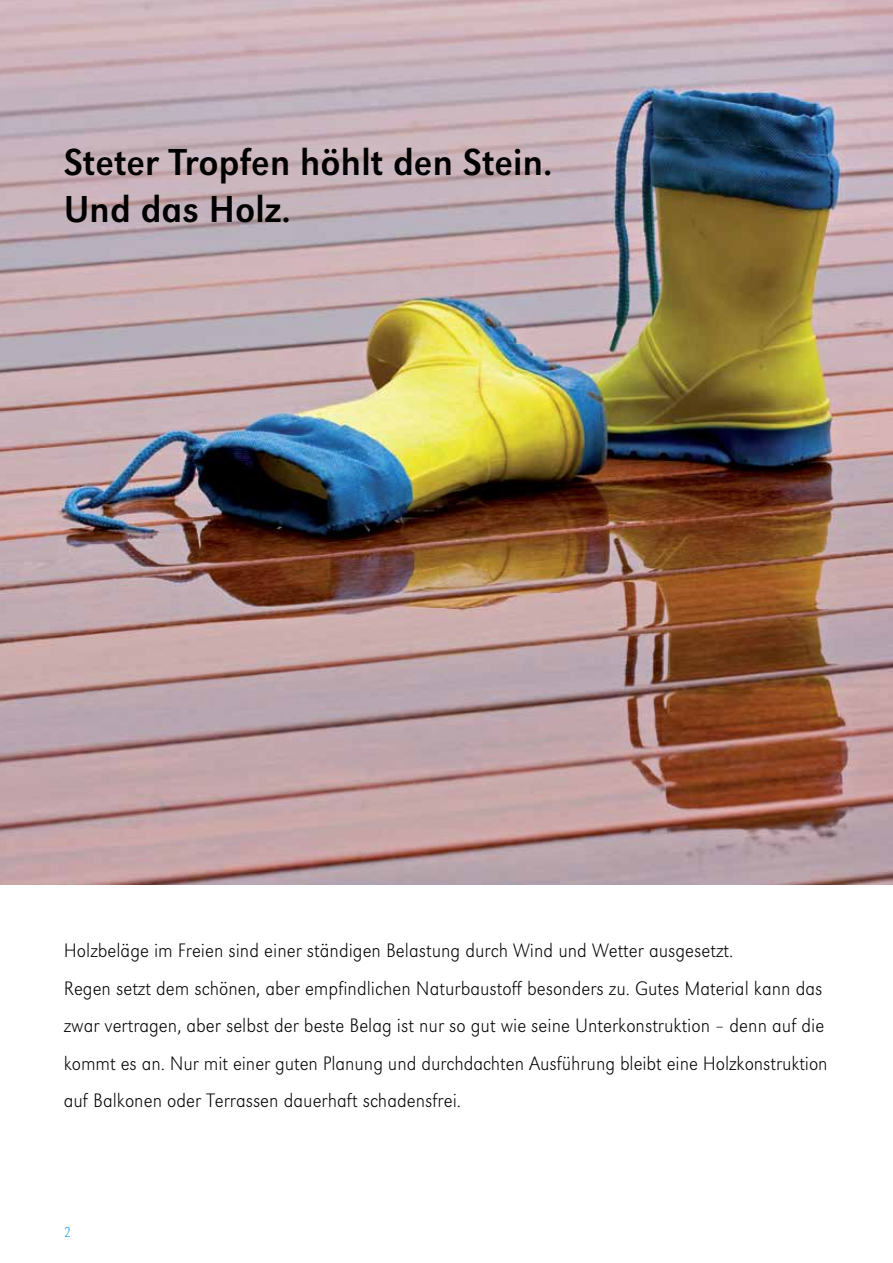
<style>
.page{position:relative;width:893px;height:1263px;background:#fff}
.page>*{position:absolute;margin:0;border:0;box-sizing:border-box;transform-origin:0 0}
.t1{font:39px/46.8px "URW Grotesk T Regu Narr";color:#000}
.t2{font:20.25px/37.5px "URW Grotesk T Extr Ligh Narr";color:#000}
.t3{font:15px "URW Grotesk T Extr Ligh Narr";color:#1c9ad6}
</style>
<div class="page">
<img style="left:0;top:0;width:893px;height:884px">
<h1 class="t1" style="left:64px;top:138px;width:490px">Steter Tropfen höhlt den Stein.<br>Und das Holz.</h1>
<p class="t2" style="left:64px;top:932px;width:765px">Holzbeläge im Freien sind einer ständigen Belastung durch Wind und Wetter ausgesetzt.<br>Regen setzt dem schönen, aber empfindlichen Naturbaustoff besonders zu. Gutes Material kann das zwar vertragen, aber selbst der beste Belag ist nur so gut wie seine Unterkonstruktion – denn auf die kommt es an. Nur mit einer guten Planung und durchdachten Ausführung bleibt eine Holzkonstruktion auf Balkonen oder Terrassen dauerhaft schadensfrei.</p>
<p class="t3" style="left:64px;top:1223px;width:9px">2</p>
</div>
